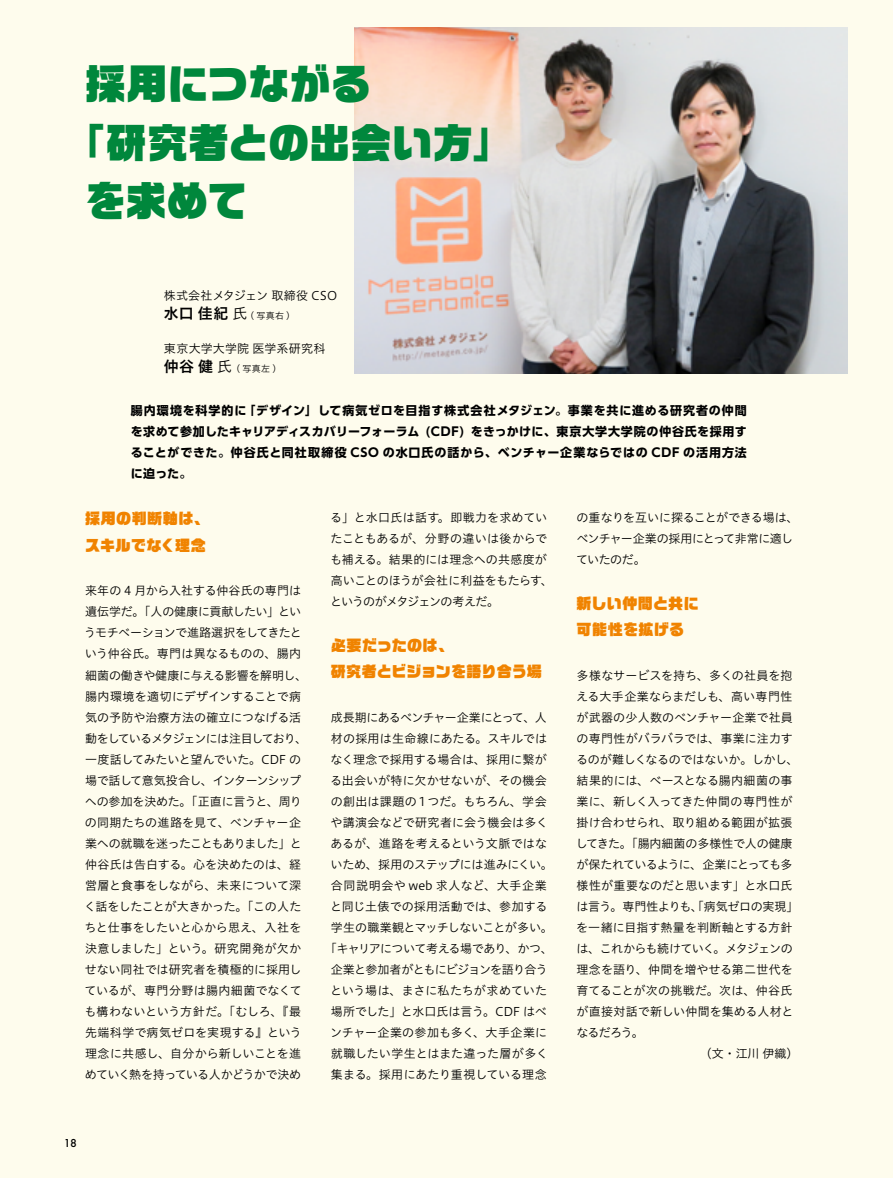
<style>
.page{position:relative;width:893px;height:1178px;background:#fefced}
.page>*{position:absolute;margin:0;border:0;box-sizing:border-box;transform-origin:0 0}
.t1{font:40.5px "Ro G San Srf Std UB";letter-spacing:.005em;color:#00873c}
.t2{font:15px/26.2px "Ro G San Srf Std UB";letter-spacing:.025em;color:#f08300}
.t3{font:15px/26.2px "Ro G San Srf Std UB";letter-spacing:.005em;color:#f08300}
.t4{font:12px/21px "Hiragino UD Sans Std W3";letter-spacing:-.01em;color:#000}
.t5{font:700 12px/21px "UD Shin Go Pro";letter-spacing:.07em;color:#000;text-align:justify}
.t6{font:12px "Hiragino UD Sans Std W3";letter-spacing:.01em;color:#000}
.t7{font:12px "Hiragino UD Sans Std W3";letter-spacing:.015em;color:#000}
.t8{font:12px/21px "Hiragino UD Sans Std W3";letter-spacing:-.04em;color:#000}
.t9{font:12px "Hiragino UD Sans Std W3";letter-spacing:-.07em;color:#000}
.t10{font:12px "Hiragino UD Sans Std W3";letter-spacing:-.05em;color:#000}
.t11{font:12px "Hiragino UD Sans Std W3";letter-spacing:.025em;color:#000}
.t12{font:12px "Hiragino UD Sans Std W3";letter-spacing:.02em;color:#000}
.t13{font:500 12px "Futura";color:#000}
.t14{font:9px "Hiragino UD Sans Std W3";letter-spacing:.035em;color:#000}
.s1{font-family:"Hiragino UD Sans Std W6";font-size:15px}
.s2{font-size:15px}
</style>
<div class="page">
<img style="left:354px;top:28px;width:494px;height:345px">
<h1 class="t1" style="left:85px;top:54px;width:287px">採用につながる</h1>
<h1 class="t1" style="left:65px;top:113px;width:449px">「研究者との出会い方」</h1>
<h1 class="t1" style="left:85px;top:171px;width:164px">を求めて</h1>
<p class="t6" style="left:164px;top:286px;width:175px">株式会社メタジェン 取締役 CSO</p>
<p class="t14" style="left:164px;top:309px;width:128px"><span class="s1">水口 佳紀</span><span class="s2">氏</span> ( 写真右 )</p>
<p class="t6" style="left:164px;top:339px;width:163px">東京大学大学院 医学系研究科</p>
<p class="t14" style="left:164px;top:362px;width:115px"><span class="s1">仲谷 健</span><span class="s2">氏</span> (写真左)</p>
<p class="t5" style="left:131px;top:399px;width:618px">腸内環境を科学的に「デザイン」して病気ゼロを目指す株式会社メタジェン。事業を共に進める研究者の仲間を求めて参加したキャリアディスカバリーフォーラム (CDF) をきっかけに、東京大学大学院の仲谷氏を採用することができた。仲谷氏と同社取締役 CSO の水口氏の話から、ベンチャー企業ならではの CDF の活用方法に迫った。</p>
<p class="t2" style="left:85px;top:506px;width:125px">採用の判断軸は、スキルでなく理念</p>
<p class="t4" style="left:84px;top:580px;width:224px">来年の 4 月から入社する仲谷氏の専門は遺伝学だ。「人の健康に貢献したい」というモチベーションで進路選択をしてきたという仲谷氏。専門は異なるものの、腸内細菌の働きや健康に与える影響を解明し、腸内環境を適切にデザインすることで病気の予防や治療方法の確立につなげる活動をしているメタジェンには注目しており、一度話してみたいと望んでいた。CDF の場で話して意気投合し、インターンシップへの参加を決めた。「正直に言うと、周りの同期たちの進路を見て、ベンチャー企業への就職を迷ったこともありました」と仲谷氏は告白する。心を決めたのは、経営層と食事をしながら、未来について深く話をしたことが大きかった。「この人たちと仕事をしたいと心から思え、入社を決意しました」という。研究開発が欠かせない同社では研究者を積極的に採用しているが、専門分野は腸内細菌でなくても構わないという方針だ。「むしろ、『最先端科学で病気ゼロを実現する』という理念に共感し、自分から新しいことを進めていく熱を持っている人かどうかで決め</p>
<p class="t8" style="left:576px;top:506px;width:224px">の重なりを互いに探ることができる場は、ベンチャー企業の採用にとって非常に適していたのだ。</p>
<p class="t2" style="left:577px;top:590px;width:123px">新しい仲間と共に可能性を拡げる</p>
<p class="t4" style="left:577px;top:664px;width:218px">多様なサービスを持ち、多くの社員を抱</p>
<p class="t7" style="left:576px;top:687px;width:218px">える大手企業ならまだしも、高い専門性</p>
<p class="t7" style="left:576px;top:708px;width:218px">が武器の少人数のベンチャー企業で社員</p>
<p class="t6" style="left:576px;top:729px;width:218px">の専門性がバラバラでは、事業に注力す</p>
<p class="t4" style="left:576px;top:748px;width:224px">るのが難しくなるのではないか。しかし、</p>
<p class="t11" style="left:577px;top:771px;width:217px">結果的には、ベースとなる腸内細菌の事</p>
<p class="t12" style="left:577px;top:792px;width:218px">業に、新しく入ってきた仲間の専門性が</p>
<p class="t4" style="left:577px;top:811px;width:218px">掛け合わせられ、取り組める範囲が拡張</p>
<p class="t4" style="left:576px;top:832px;width:218px">してきた。「腸内細菌の多様性で人の健康</p>
<p class="t9" style="left:576px;top:855px;width:218px">が保たれているように、企業にとっても多</p>
<p class="t6" style="left:577px;top:876px;width:217px">様性が重要なのだと思います」と水口氏</p>
<p class="t4" style="left:576px;top:895px;width:224px">は言う。専門性よりも、「病気ゼロの実現」</p>
<p class="t4" style="left:576px;top:916px;width:218px">を一緒に目指す熱量を判断軸とする方針</p>
<p class="t10" style="left:576px;top:939px;width:218px">は、これからも続けていく。メタジェンの</p>
<p class="t4" style="left:577px;top:958px;width:218px">理念を語り、仲間を増やせる第二世代を</p>
<p class="t7" style="left:577px;top:981px;width:217px">育てることが次の挑戦だ。次は、仲谷氏</p>
<p class="t4" style="left:576px;top:1000px;width:218px">が直接対話で新しい仲間を集める人材と</p>
<p class="t4" style="left:576px;top:1021px;width:69px">なるだろう。</p>
<p class="t4" style="left:694px;top:1042px;width:106px">　（文・江川 伊織）</p>
<p class="t4" style="left:330px;top:506px;width:224px">る」と水口氏は話す。即戦力を求めていたこともあるが、分野の違いは後からでも補える。結果的には理念への共感度が高いことのほうが会社に利益をもたらす、というのがメタジェンの考えだ。</p>
<p class="t3" style="left:331px;top:632px;width:213px">必要だったのは、<br>研究者とビジョンを語り合う場</p>
<p class="t4" style="left:325px;top:706px;width:230px;text-align:center">成長期にあるベンチャー企業にとって、人材の採用は生命線にあたる。スキルではなく理念で採用する場合は、採用に繋がる出会いが特に欠かせないが、その機会の創出は課題の１つだ。もちろん、学会や講演会などで研究者に会う機会は多くあるが、進路を考えるという文脈ではないため、採用のステップには進みにくい。合同説明会や web 求人など、大手企業と同じ土俵での採用活動では、参加する学生の職業観とマッチしないことが多い。「キャリアについて考える場であり、かつ、企業と参加者がともにビジョンを語り合うという場は、まさに私たちが求めていた場所でした」と水口氏は言う。CDF はベンチャー企業の参加も多く、大手企業に就職したい学生とはまた違った層が多く集まる。採用にあたり重視している理念</p>
<p class="t13" style="left:64px;top:1134px;width:15px">18</p>
</div>
